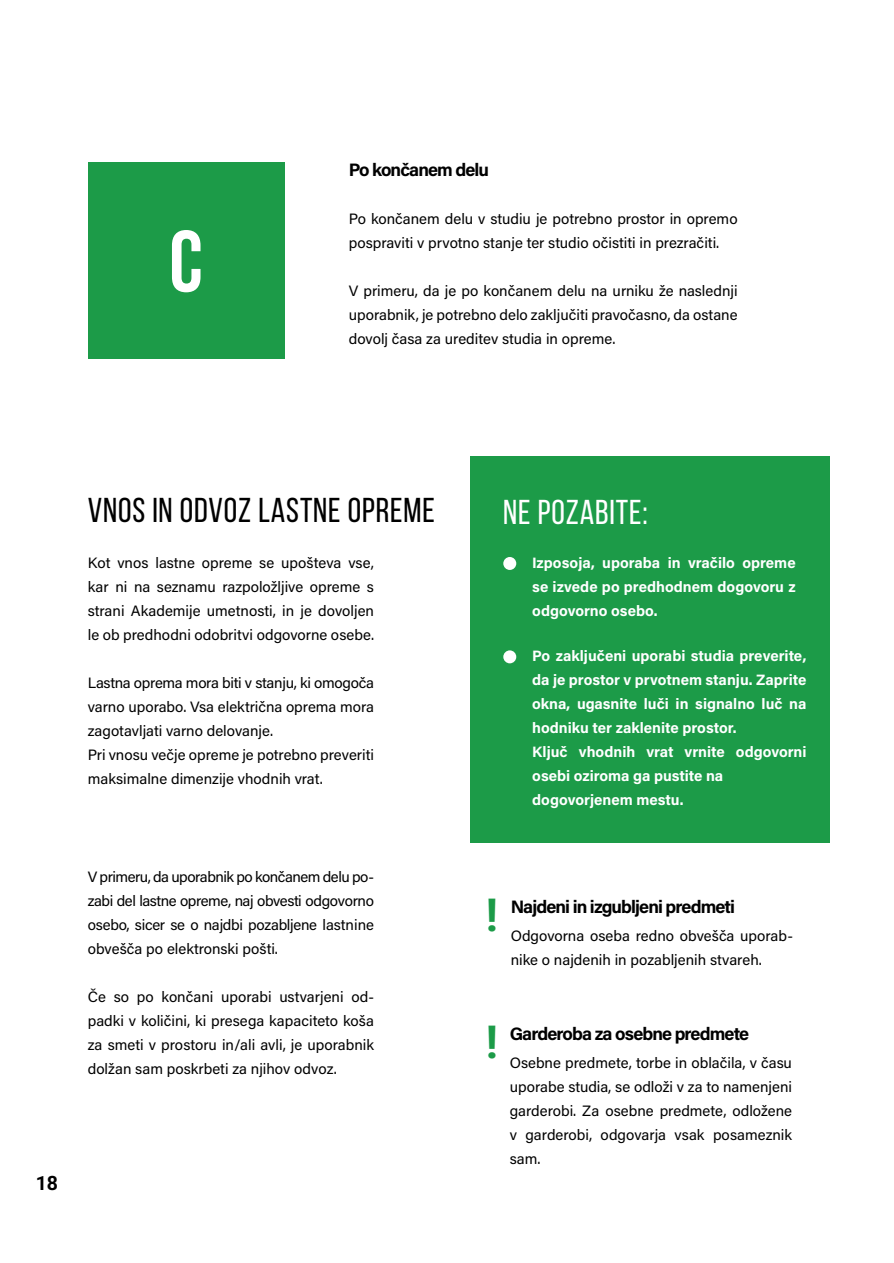
<style>
.page{position:relative;width:894px;height:1263px;background:#fff}
.page>*{position:absolute;margin:0;border:0;box-sizing:border-box;transform-origin:0 0}
.t1{font:700 87px "Bebas Neue";color:#fff}
.t2{font:700 45px "Roboto";color:#1c9b48}
.t3{font:34.5px "Bebas Neue";letter-spacing:.025em;color:#000}
.t4{font:34.5px "Bebas Neue";letter-spacing:.025em;color:#fff}
.t5{font:700 19.5px "Roboto";color:#000}
.t6{font:700 18px "Acumin Pro";letter-spacing:-.05em;color:#000}
.t7{font:15px/24px "Acumin Pro";color:#000;text-align:justify}
.t8{font:700 15px/24px "Acumin Pro";color:#fff;text-align:justify}
</style>
<div class="page">
<div style="left:88px;top:163px;width:196px;height:196px;background:#1c9b48"></div>
<div style="left:470px;top:456px;width:360px;height:386px;background:#1c9b48"></div>
<div style="left:503px;top:557px;width:13px;height:13px;background:#fff;border-radius:50%"></div>
<div style="left:503px;top:650px;width:13px;height:13px;background:#fff;border-radius:50%"></div>
<h1 class="t1" style="left:169px;top:214px;width:35px">C</h1>
<p class="t6" style="left:348px;top:157px;width:142px">Po končanem delu</p>
<p class="t7" style="left:348px;top:206px;width:390px">Po končanem delu v studiu je potrebno prostor in opremo pospraviti v prvotno stanje ter studio očistiti in prezračiti.</p>
<p class="t7" style="left:348px;top:278px;width:390px">V primeru, da je po končanem delu na urniku že naslednji uporabnik, je potrebno delo zaključiti pravočasno, da ostane dovolj časa za ureditev studia in opreme.</p>
<h3 class="t3" style="left:88px;top:492px;width:348px">VNOS IN ODVOZ LASTNE OPREME</h3>
<p class="t7" style="left:88px;top:550px;width:287px">Kot vnos lastne opreme se upošteva vse, kar ni na seznamu razpoložljive opreme s strani Akademije umetnosti, in je dovoljen le ob predhodni odobritvi odgovorne osebe.</p>
<p class="t7" style="left:88px;top:670px;width:287px;text-align:left">Lastna oprema mora biti v stanju, ki omogoča varno uporabo. Vsa električna oprema mora zagotavljati varno delovanje.<br>Pri vnosu večje opreme je potrebno preveriti maksimalne dimenzije vhodnih vrat.</p>
<p class="t7" style="left:88px;top:863px;width:287px">V primeru, da uporabnik po končanem delu po&shy;zabi del lastne opreme, naj obvesti odgovorno osebo, sicer se o najdbi pozabljene lastnine obvešča po elektronski pošti.</p>
<p class="t7" style="left:88px;top:983px;width:287px">Če so po končani uporabi ustvarjeni od&shy;padki v količini, ki presega kapaciteto koša za smeti v prostoru in/ali avli, je uporabnik dolžan sam poskrbeti za njihov odvoz.</p>
<h3 class="t5" style="left:36px;top:1169px;width:24px">18</h3>
<h3 class="t4" style="left:503px;top:493px;width:146px">NE POZABITE:</h3>
<p class="t8" style="left:532px;top:550px;width:265px">Izposoja, uporaba in vračilo opreme se izvede po predhodnem dogovoru z odgovorno osebo.</p>
<p class="t8" style="left:532px;top:643px;width:276px;text-align:left">Po zaključeni uporabi studia preverite, da je prostor v prvotnem stanju. Zaprite okna, ugasnite luči in signalno luč na hodniku ter zaklenite prostor.<br>Ključ vhodnih vrat vrnite odgovorni osebi oziroma ga pustite na dogovorjenem mestu.</p>
<h2 class="t2" style="left:485px;top:883px;width:14px">!</h2>
<p class="t6" style="left:510px;top:893px;width:225px">Najdeni in izgubljeni predmeti</p>
<p class="t7" style="left:510px;top:923px;width:283px">Odgovorna oseba redno obvešča uporab&shy;nike o najdenih in pozabljenih stvareh.</p>
<h2 class="t2" style="left:485px;top:1010px;width:14px">!</h2>
<p class="t6" style="left:509px;top:1020px;width:241px">Garderoba za osebne predmete</p>
<p class="t7" style="left:509px;top:1050px;width:283px">Osebne predmete, torbe in oblačila, v času uporabe studia, se odloži v za to namenjeni garderobi. Za osebne predmete, odložene v garderobi, odgovarja vsak posameznik sam.</p>
</div>
